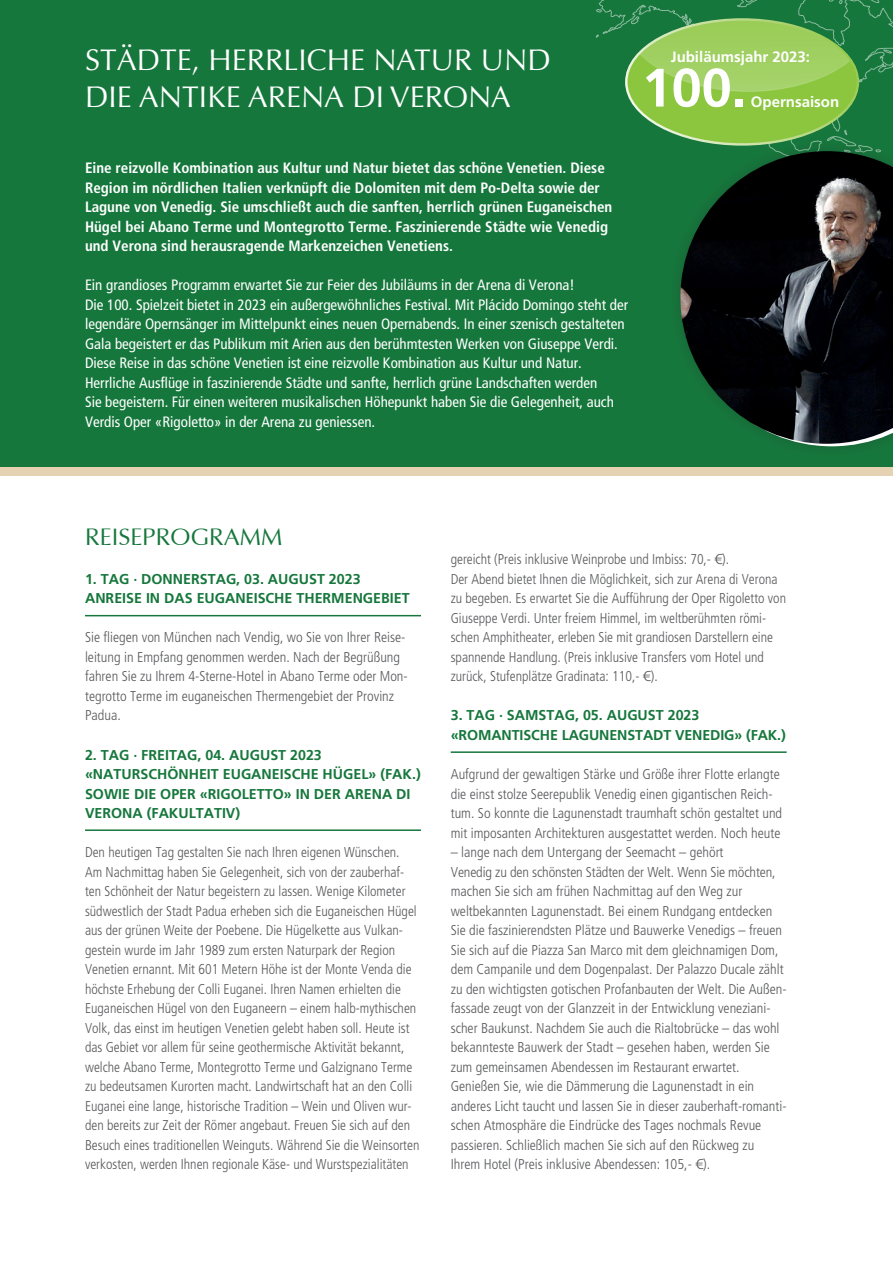
<style>
.page{position:relative;width:893px;height:1263px;background:#fff}
.page>*{position:absolute;margin:0;border:0;box-sizing:border-box;transform-origin:0 0}
.Copytext{font:700 54px "Frutiger";color:#fff}
.Headline_Innenseiten{font:30px "Optima";color:#fff}
.Headline_Innenseiten-2{font:24px "Optima";color:#16773c}
.Introtext{font:condensed 15px/19.5px "Frutiger";color:#fff}
.Introtext-2{font:700 condensed 15px/19.5px "Frutiger";color:#fff}
.Copytext-2{font:700 15px "Frutiger";color:#fff}
.Copytext-3{font:300 condensed 14.25px/19.5px "Frutiger";color:#57585a}
.Zwischenheadline{font:300 condensed 14.25px/19.5px "Frutiger";color:#57585a}
.Zwischenheadline-2{font:700 14.25px/19.5px "Frutiger";color:#16773c}
.s1{font-family:"Linotype Euro Font Ato F";font-weight:400;font-stretch:normal}
</style>
<div class="page">
<div style="left:0;top:0;width:893px;height:471px;background:#16773c"></div>
<svg style="left:595px;top:0;width:298px;height:139px"></svg>
<hr style="left:85px;top:615px;width:336px;height:1px;background:#16773c">
<hr style="left:85px;top:829px;width:336px;height:2px;background:#16773c">
<hr style="left:451px;top:751px;width:336px;height:2px;background:#16773c">
<div style="left:0;top:467px;width:893px;height:9px;background:#e4d2b3"></div>
<img style="left:680px;top:151px;width:213px;height:293px">
<div style="left:626px;top:19px;width:232px;height:125px;background:#8bc63e;border-radius:50%"></div>
<svg style="left:626px;top:19px;width:232px;height:74px"></svg>
<p class="Headline_Innenseiten" style="left:85px;top:42px;width:467px">STÄDTE, HERRLICHE NATUR UND</p>
<p class="Headline_Innenseiten" style="left:85px;top:80px;width:427px">DIE ANTIKE ARENA DI VERONA</p>
<p class="Copytext-2" style="left:671px;top:48px;width:141px">Jubiläumsjahr 2023:</p>
<p class="Copytext" style="left:642px;top:56px;width:107px">100.</p>
<p class="Copytext-2" style="left:751px;top:93px;width:90px">Opernsaison</p>
<p class="Introtext-2" style="left:85px;top:158px;width:529px">Eine reizvolle Kombination aus Kultur und Natur bietet das schöne Venetien. Diese Region im nördlichen Italien verknüpft die Dolomiten mit dem Po-Delta sowie der Lagune von Venedig. Sie umschließt auch die sanften, herrlich grünen Euganeischen Hügel bei Abano Terme und Montegrotto Terme. Faszinierende Städte wie Venedig und Verona sind herausragende Markenzeichen Venetiens.</p>
<p class="Introtext" style="left:85px;top:276px;width:545px">Ein grandioses Programm erwartet Sie zur Feier des Jubiläums in der Arena di Verona!<br>Die 100. Spielzeit bietet in 2023 ein außergewöhnliches Festival. Mit Plácido Domingo steht der legendäre Opernsänger im Mittelpunkt eines neuen Opernabends. In einer szenisch gestalteten Gala begeistert er das Publikum mit Arien aus den berühmtesten Werken von Giuseppe Verdi.</p>
<p class="Introtext" style="left:85px;top:354px;width:530px">Diese Reise in das schöne Venetien ist eine reizvolle Kombination aus Kultur und Natur.<br>Herrliche Ausflüge in faszinierende Städte und sanfte, herrlich grüne Landschaften werden Sie begeistern. Für einen weiteren musikalischen Höhepunkt haben Sie die Gelegenheit, auch Verdis Oper «Rigoletto» in der Arena zu geniessen.</p>
<p class="Headline_Innenseiten-2" style="left:85px;top:525px;width:199px">REISEPROGRAMM</p>
<p class="Zwischenheadline-2" style="left:85px;top:569px;width:277px">1. TAG · DONNERSTAG, 03. AUGUST 2023</p>
<p class="Zwischenheadline-2" style="left:85px;top:589px;width:326px">ANREISE IN DAS EUGANEISCHE THERMENGEBIET</p>
<p class="Zwischenheadline" style="left:85px;top:628px;width:324px">Sie fliegen von München nach Vendig, wo Sie von Ihrer Reise&shy;leitung in Empfang genommen werden. Nach der Begrüßung fahren Sie zu Ihrem 4-Sterne-Hotel in Abano Terme oder Mon&shy;tegrotto Terme im euganeischen Thermengebiet der Provinz Padua.</p>
<p class="Zwischenheadline-2" style="left:85px;top:745px;width:238px">2. TAG · FREITAG, 04. AUGUST 2023</p>
<p class="Zwischenheadline-2" style="left:85px;top:764px;width:337px">«NATURSCHÖNHEIT EUGANEISCHE HÜGEL» (FAK.)<br>SOWIE DIE OPER «RIGOLETTO» IN DER ARENA DI<br>VERONA (FAKULTATIV)</p>
<p class="Copytext-3" style="left:85px;top:842px;width:316px">Den heutigen Tag gestalten Sie nach Ihren eigenen Wünschen.</p>
<p class="Copytext-3" style="left:85px;top:862px;width:336px">Am Nachmittag haben Sie Gelegenheit, sich von der zauberhaf&shy;ten Schönheit der Natur begeistern zu lassen. Wenige Kilometer südwestlich der Stadt Padua erheben sich die Euganeischen Hügel aus der grünen Weite der Poebene. Die Hügelkette aus Vulkan&shy;gestein wurde im Jahr 1989 zum ersten Naturpark der Region Venetien ernannt. Mit 601 Metern Höhe ist der Monte Venda die höchste Erhebung der Colli Euganei. Ihren Namen erhielten die Euganeischen Hügel von den Euganeern – einem halb-mythischen Volk, das einst im heutigen Venetien gelebt haben soll. Heute ist das Gebiet vor allem für seine geothermische Aktivität bekannt, welche Abano Terme, Montegrotto Terme und Galzignano Terme zu bedeutsamen Kurorten macht. Landwirtschaft hat an den Colli Euganei eine lange, historische Tradition – Wein und Oliven wur&shy;den bereits zur Zeit der Römer angebaut. Freuen Sie sich auf den Besuch eines traditionellen Weinguts. Während Sie die Weinsorten verkosten, werden Ihnen regionale Käse- und Wurstspezialitäten</p>
<p class="Copytext-3" style="left:451px;top:550px;width:280px">gereicht (Preis inklusive Weinprobe und Imbiss: 70,- <span class="s1">1</span>).</p>
<p class="Copytext-3" style="left:451px;top:569px;width:337px">Der Abend bietet Ihnen die Möglichkeit, sich zur Arena di Verona zu begeben. Es erwartet Sie die Aufführung der Oper Rigoletto von Giuseppe Verdi. Unter freiem Himmel, im weltberühmten römi&shy;schen Amphitheater, erleben Sie mit grandiosen Darstellern eine spannende Handlung. (Preis inklusive Transfers vom Hotel und zurück, Stufenplätze Gradinata: 110,- <span class="s1">1</span>).</p>
<p class="Zwischenheadline-2" style="left:451px;top:706px;width:250px">3. TAG · SAMSTAG, 05. AUGUST 2023</p>
<p class="Zwischenheadline-2" style="left:451px;top:725px;width:337px">«ROMANTISCHE LAGUNENSTADT VENEDIG» (FAK.)</p>
<p class="Zwischenheadline" style="left:451px;top:764px;width:333px">Aufgrund der gewaltigen Stärke und Größe ihrer Flotte erlangte die einst stolze Seerepublik Venedig einen gigantischen Reich&shy;tum. So konnte die Lagunenstadt traumhaft schön gestaltet und mit imposanten Architekturen ausgestattet werden. Noch heute</p>
<p class="Zwischenheadline" style="left:451px;top:842px;width:337px">– lange nach dem Untergang der Seemacht – gehört<br>Venedig zu den schönsten Städten der Welt. Wenn Sie möchten, machen Sie sich am frühen Nachmittag auf den Weg zur weltbekannten Lagunenstadt. Bei einem Rundgang entdecken Sie die faszinierendsten Plätze und Bauwerke Venedigs – freuen Sie sich auf die Piazza San Marco mit dem gleichnamigen Dom, dem Campanile und dem Dogenpalast. Der Palazzo Ducale zählt zu den wichtigsten gotischen Profanbauten der Welt. Die Außen&shy;fassade zeugt von der Glanzzeit in der Entwicklung veneziani&shy;scher Baukunst. Nachdem Sie auch die Rialtobrücke – das wohl</p>
<p class="Zwischenheadline" style="left:451px;top:1037px;width:337px">bekannteste Bauwerk der Stadt – gesehen haben, werden Sie zum gemeinsamen Abendessen im Restaurant erwartet.<br>Genießen Sie, wie die Dämmerung die Lagunenstadt in ein anderes Licht taucht und lassen Sie in dieser zauberhaft-romanti&shy;schen Atmosphäre die Eindrücke des Tages nochmals Revue passieren. Schließlich machen Sie sich auf den Rückweg zu Ihrem Hotel (Preis inklusive Abendessen: 105,- <span class="s1">1</span>).</p>
</div>
